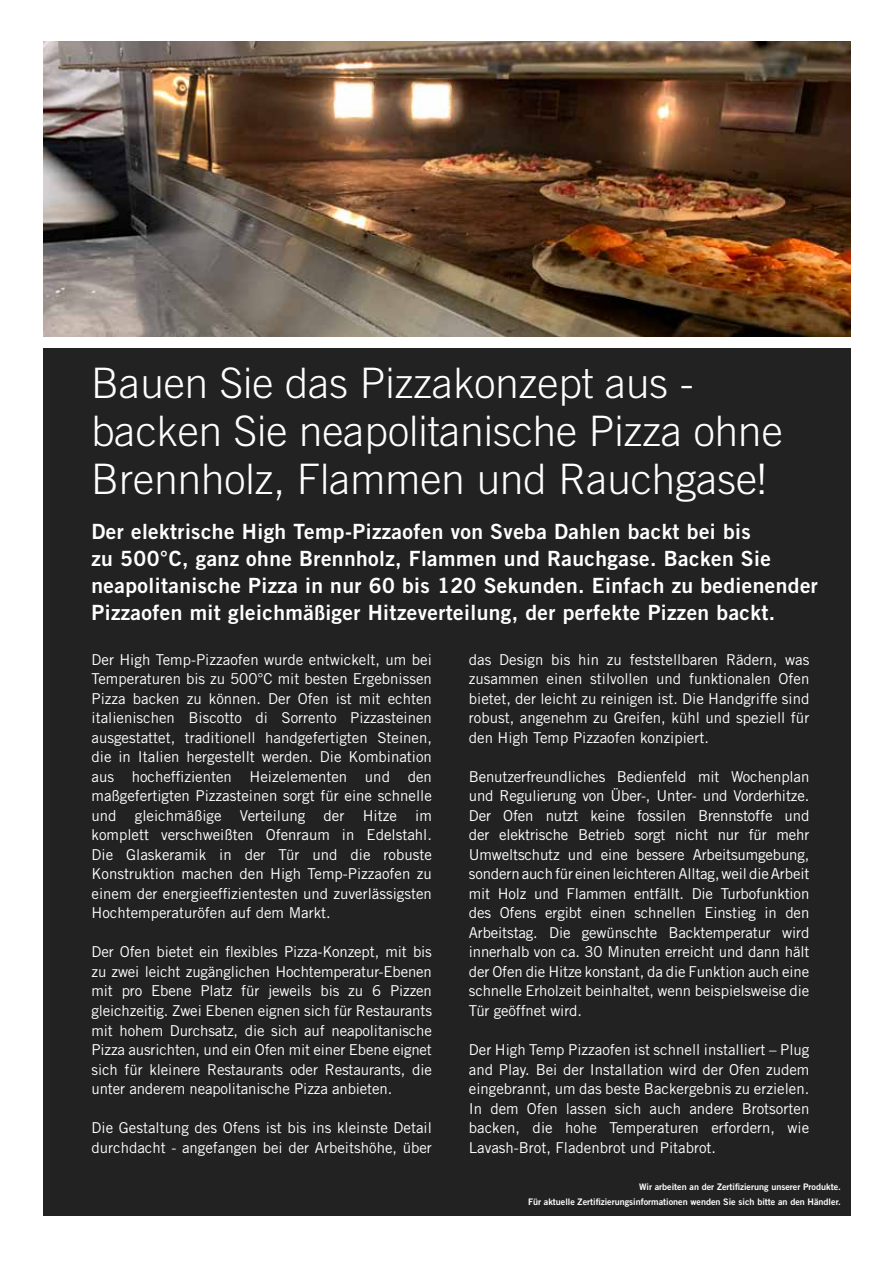
<style>
.page{position:relative;width:881px;height:1263px;background:#fff}
.page>*{position:absolute;margin:0;border:0;box-sizing:border-box;transform-origin:0 0}
.t1{font:300 42px/48px "Trade Gothic LT Std";color:#fff}
.t2{font:21px/27px "Trade Gothic LT Std Bd 2";letter-spacing:.02em;color:#fff}
.t3{font:15px/19.5px "Trade Gothic LT Std";color:#fff;text-align:justify}
.t4{font:9px/15px "Trade Gothic LT Std Bd 2";color:#fff;text-align:right}
</style>
<div class="page">
<div style="left:43px;top:348px;width:807px;height:868px;background:#222223"></div>
<img style="left:43px;top:41px;width:807px;height:296px">
<h1 class="t1" style="left:91px;top:358px;width:692px">Bauen Sie das Pizzakonzept aus - backen Sie neapolitanische Pizza ohne<br>Brennholz, Flammen und Rauchgase!</h1>
<p class="t2" style="left:91px;top:518px;width:727px">Der elektrische High Temp-Pizzaofen von Sveba Dahlen backt bei bis<br>zu 500°C, ganz ohne Brennholz, Flammen und Rauchgase. Backen Sie neapolitanische Pizza in nur 60 bis 120 Sekunden. Einfach zu bedienender Pizzaofen mit gleichmäßiger Hitzeverteilung, der perfekte Pizzen backt.</p>
<p class="t3" style="left:91px;top:650px;width:342px">Der High Temp-Pizzaofen wurde entwickelt, um bei Temperaturen bis zu 500°C mit besten Ergebnissen Pizza backen zu können. Der Ofen ist mit echten italienischen Biscotto di Sorrento Pizzasteinen ausgestattet, traditionell handgefertigten Steinen, die in Italien hergestellt werden. Die Kombination aus hocheffizienten Heizelementen und den maßgefertigten Pizzasteinen sorgt für eine schnelle und gleichmäßige Verteilung der Hitze im komplett verschweißten Ofenraum in Edelstahl.<br>Die Glaskeramik in der Tür und die robuste Konstruktion machen den High Temp-Pizzaofen zu einem der energieeffizientesten und zuverlässigsten Hochtemperaturöfen auf dem Markt.</p>
<p class="t3" style="left:91px;top:942px;width:342px">Der Ofen bietet ein flexibles Pizza-Konzept, mit bis zu zwei leicht zugänglichen Hochtemperatur-Ebenen mit pro Ebene Platz für jeweils bis zu 6 Pizzen gleichzeitig. Zwei Ebenen eignen sich für Restaurants mit hohem Durchsatz, die sich auf neapolitanische Pizza ausrichten, und ein Ofen mit einer Ebene eignet sich für kleinere Restaurants oder Restaurants, die unter anderem neapolitanische Pizza anbieten.</p>
<p class="t3" style="left:91px;top:1118px;width:342px">Die Gestaltung des Ofens ist bis ins kleinste Detail durchdacht - angefangen bei der Arbeitshöhe, über</p>
<p class="t3" style="left:468px;top:650px;width:342px">das Design bis hin zu feststellbaren Rädern, was zusammen einen stilvollen und funktionalen Ofen bietet, der leicht zu reinigen ist. Die Handgriffe sind robust, angenehm zu Greifen, kühl und speziell für den High Temp Pizzaofen konzipiert.</p>
<p class="t3" style="left:468px;top:767px;width:342px">Benutzerfreundliches Bedienfeld mit Wochenplan und Regulierung von Über-, Unter- und Vorderhitze.<br>Der Ofen nutzt keine fossilen Brennstoffe und der elektrische Betrieb sorgt nicht nur für mehr Umweltschutz und eine bessere Arbeitsumgebung, sondern auch für einen leichteren Alltag, weil die Arbeit mit Holz und Flammen entfällt. Die Turbofunktion des Ofens ergibt einen schnellen Einstieg in den Arbeitstag. Die gewünschte Backtemperatur wird innerhalb von ca. 30 Minuten erreicht und dann hält der Ofen die Hitze konstant, da die Funktion auch eine schnelle Erholzeit beinhaltet, wenn beispielsweise die Tür geöffnet wird.</p>
<p class="t3" style="left:468px;top:1040px;width:342px">Der High Temp Pizzaofen ist schnell installiert – Plug and Play. Bei der Installation wird der Ofen zudem eingebrannt, um das beste Backergebnis zu erzielen.<br>In dem Ofen lassen sich auch andere Brotsorten backen, die hohe Temperaturen erfordern, wie Lavash-Brot, Fladenbrot und Pitabrot.</p>
<p class="t4" style="left:528px;top:1179px;width:314px">Wir arbeiten an der Zertifizierung unserer Produkte.<br>Für aktuelle Zertifizierungsinformationen wenden Sie sich bitte an den Händler.</p>
</div>
